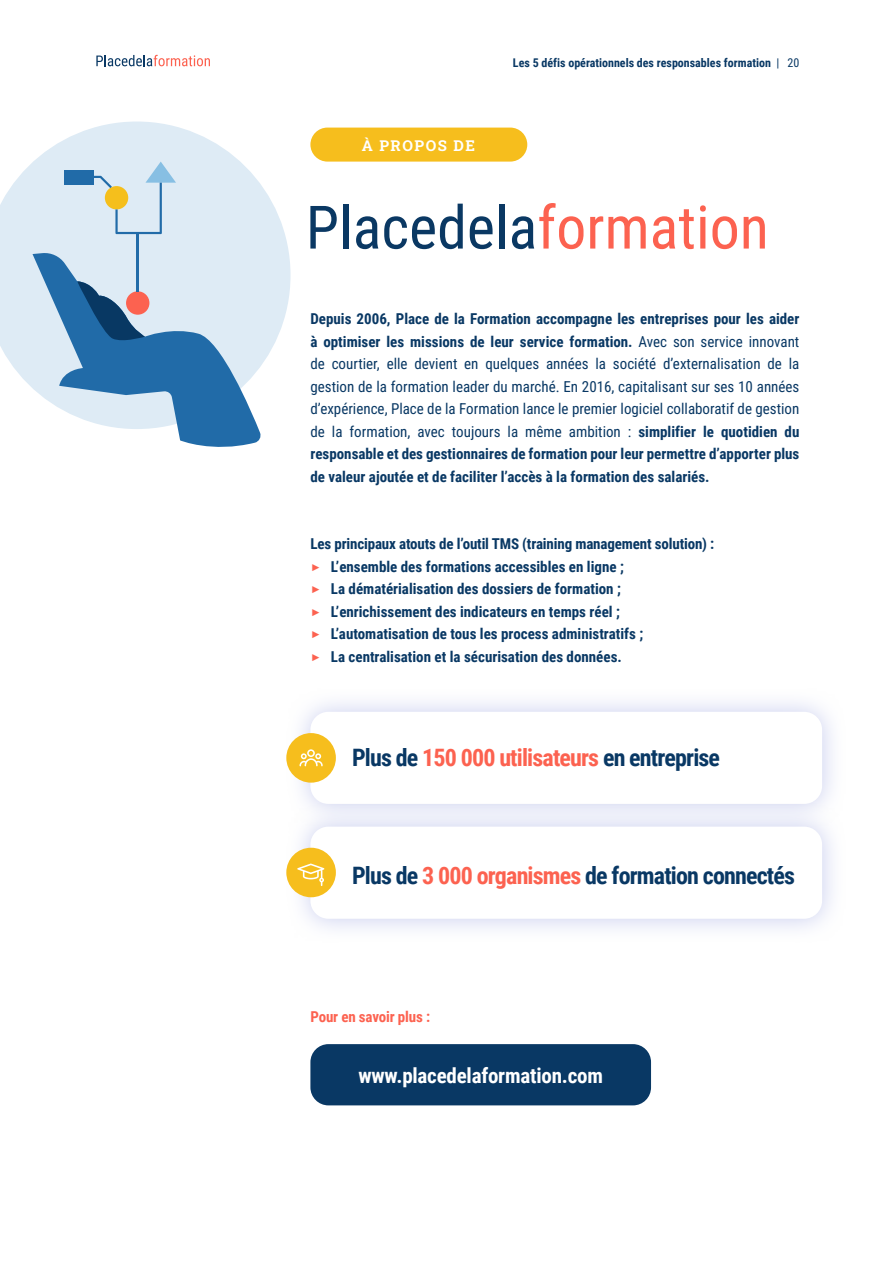
<style>
.page{position:relative;width:893px;height:1263px;background:#fff}
.page>*{position:absolute;margin:0;border:0;box-sizing:border-box;transform-origin:0 0}
.t1{font:700 24px "Roboto Condensed";letter-spacing:-.035em;color:#093864}
.t2{font:700 21px "Roboto Condensed";letter-spacing:-.01em;color:#fff}
.t3{font:15px/22.5px "Roboto Condensed";color:#093864;text-align:justify}
.t4{font:700 15px/22.5px "Roboto Condensed";color:#093864}
.t5{font:700 15px "Roboto Condensed";letter-spacing:-.01em;color:#fc6250}
.t6{font:700 15px "Roboto Slab";letter-spacing:.1em;color:#fff}
.t7{font:700 12px "Roboto Condensed";color:#093864}
.s1{font-weight:400}
.s2{font-weight:700}
.s3{font-family:"Montserrat";font-weight:400;font-size:16.5px;color:#fc6250}
.s4{color:#fc6250}
</style>
<div class="page">
<svg style="left:96px;top:55px;width:114px;height:11px"></svg>
<svg style="left:290px;top:702px;width:543px;height:101px;fill:#eff1fa"></svg>
<div style="left:310px;top:712px;width:512px;height:92px;background:#fff;border-radius:18px"></div>
<div style="left:287px;top:803px;width:559px;height:140px;background:linear-gradient(to right,#f1f2fa,#f0f2fa)"></div>
<div style="left:310px;top:827px;width:512px;height:92px;background:#fff;border-radius:18px"></div>
<svg style="left:0;top:122px;width:291px;height:267px;fill:#deebf5"></svg>
<div style="left:310px;top:128px;width:217px;height:34px;background:#f6be1d;border-radius:17px"></div>
<svg style="left:310px;top:206px;width:27px;height:43px"></svg>
<div style="left:343px;top:204px;width:5px;height:45px;background:#0a3863"></div>
<svg style="left:356px;top:216px;width:22px;height:33px"></svg>
<svg style="left:384px;top:204px;width:79px;height:45px"></svg>
<svg style="left:470px;top:216px;width:23px;height:33px"></svg>
<div style="left:499px;top:204px;width:5px;height:45px;background:#0a3863"></div>
<svg style="left:512px;top:203px;width:71px;height:46px"></svg>
<svg style="left:590px;top:216px;width:56px;height:33px"></svg>
<svg style="left:653px;top:209px;width:41px;height:40px"></svg>
<svg style="left:700px;top:205px;width:6px;height:44px"></svg>
<svg style="left:712px;top:216px;width:25px;height:33px"></svg>
<svg style="left:744px;top:216px;width:21px;height:33px"></svg>
<svg style="left:33px;top:252px;width:229px;height:195px;background:#9ebfda"></svg>
<svg style="left:77px;top:281px;width:68px;height:62px;background:#507ea4"></svg>
<div style="left:126px;top:291px;width:23px;height:24px;background:#fc6250;border-radius:50%"></div>
<div style="left:64px;top:170px;width:30px;height:15px;background:#216ba8"></div>
<hr style="left:137px;top:233px;width:2px;height:58px;background:#216ba8">
<svg style="left:94px;top:162px;width:82px;height:72px;background:#d1dee0"></svg>
<div style="left:286px;top:733px;width:50px;height:50px;background:#f6be1d;border-radius:50%"></div>
<div style="left:286px;top:848px;width:50px;height:49px;background:#f6be1d;border-radius:50%"></div>
<svg style="left:299px;top:749px;width:24px;height:17px"></svg>
<svg style="left:297px;top:863px;width:27px;height:23px"></svg>
<div style="left:310px;top:1044px;width:341px;height:61px;background:#093864;border-radius:18px"></div>
<p class="t6" style="left:362px;top:135px;width:115px">À PROPOS DE</p>
<p class="t7" style="left:513px;top:54px;width:288px">Les 5 défis opérationnels des responsables formation <span class="s1">| 20</span></p>
<p class="t3" style="left:310px;top:307px;width:491px"><span class="s2">Depuis 2006, Place de la Formation accompagne les entreprises pour les aider à optimiser les missions de leur service formation.</span> Avec son service innovant de courtier, elle devient en quelques années la société d’externalisation de la gestion de la formation leader du marché. En 2016, capitalisant sur ses 10 années d’expérience, Place de la Formation lance le premier logiciel collaboratif de gestion de la formation, avec toujours la même ambition : <span class="s2">simplifier le quotidien du responsable et des gestionnaires de formation pour leur permettre d’apporter plus de valeur ajoutée et de faciliter l’accès à la formation des salariés.</span></p>
<p class="t4" style="left:310px;top:532px;width:405px">Les principaux atouts de l’outil TMS (training management solution) : <span class="s3">▶</span> L’ensemble des formations accessibles en ligne ;<br><span class="s3">▶</span> La dématérialisation des dossiers de formation ;<br><span class="s3">▶</span> L’enrichissement des indicateurs en temps réel ;<br><span class="s3">▶</span> L’automatisation de tous les process administratifs ;<br><span class="s3">▶</span> La centralisation et la sécurisation des données.</p>
<h1 class="t1" style="left:352px;top:741px;width:370px">Plus de <span class="s4">150 000 utilisateurs</span> en entreprise</h1>
<h1 class="t1" style="left:352px;top:859px;width:444px">Plus de <span class="s4">3 000 organismes</span> de formation connectés</h1>
<p class="t5" style="left:310px;top:1006px;width:121px">Pour en savoir plus :</p>
<h2 class="t2" style="left:358px;top:1060px;width:246px">www.placedelaformation.com</h2>
</div>
